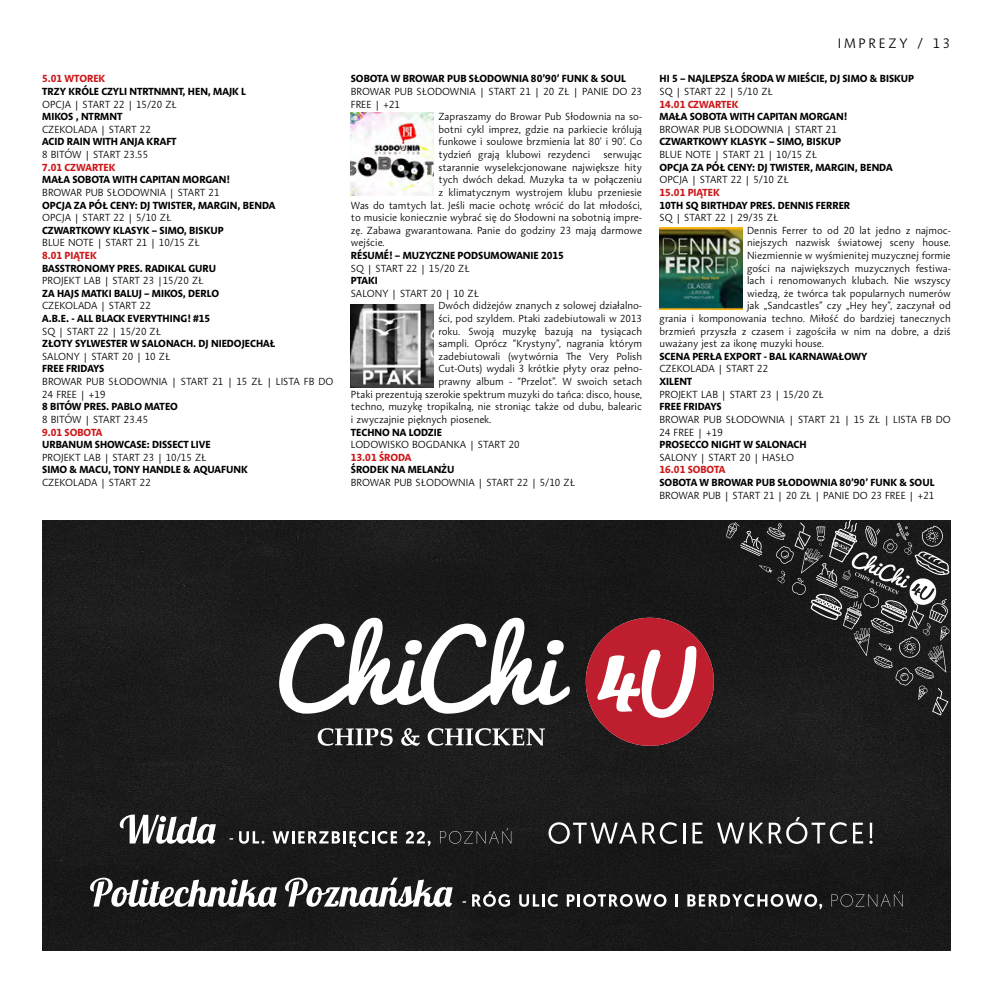
<style>
.page{position:relative;width:993px;height:993px;background:#fff}
.page>*{position:absolute;margin:0;border:0;box-sizing:border-box;transform-origin:0 0}
.t1{font:300 14px "Aroma No 2 LT Pro";letter-spacing:.2em;color:#000}
.t2{font:300 10.5px/12.6px "Aroma No 2 LT Pro";color:#000}
.t3{font:700 10.5px "Aroma No 2 LT Pro";color:#000}
.t4{font:700 10.5px "Aroma No 2 LT Pro";color:#cd171a}
</style>
<div class="page">
<img style="left:351px;top:113px;width:82px;height:82px">
<img style="left:351px;top:304px;width:82px;height:83px">
<img style="left:659px;top:227px;width:83px;height:83px">
<div style="left:42px;top:520px;width:908px;height:430px;background:#1b1b1b"></div>
<svg style="left:317px;top:728px;width:75px;height:17px"></svg>
<svg style="left:401px;top:728px;width:19px;height:17px"></svg>
<svg style="left:427px;top:728px;width:117px;height:17px"></svg>
<svg style="left:279px;top:617px;width:291px;height:96px"></svg>
<svg style="left:585px;top:617px;width:128px;height:128px"></svg>
<svg style="left:120px;top:814px;width:96px;height:29px"></svg>
<svg style="left:239px;top:831px;width:25px;height:12px"></svg>
<svg style="left:272px;top:830px;width:125px;height:16px"></svg>
<svg style="left:405px;top:830px;width:25px;height:15px"></svg>
<svg style="left:440px;top:827px;width:71px;height:16px"></svg>
<svg style="left:548px;top:822px;width:129px;height:21px"></svg>
<hr style="left:682px;top:822px;width:3px;height:21px;background:#fff">
<svg style="left:692px;top:822px;width:10px;height:21px"></svg>
<svg style="left:716px;top:816px;width:130px;height:27px"></svg>
<svg style="left:852px;top:822px;width:10px;height:21px"></svg>
<svg style="left:869px;top:822px;width:3px;height:21px"></svg>
<svg style="left:90px;top:877px;width:187px;height:29px"></svg>
<svg style="left:285px;top:877px;width:167px;height:29px"></svg>
<svg style="left:472px;top:890px;width:38px;height:16px"></svg>
<svg style="left:519px;top:893px;width:38px;height:13px"></svg>
<svg style="left:566px;top:893px;width:100px;height:13px"></svg>
<svg style="left:675px;top:894px;width:2px;height:12px"></svg>
<svg style="left:687px;top:893px;width:134px;height:15px"></svg>
<svg style="left:831px;top:890px;width:71px;height:16px"></svg>
<svg style="left:725px;top:520px;width:224px;height:195px"></svg>
<p class="t4" style="left:42px;top:72px;width:65px">5.01 WTOREK</p>
<p class="t3" style="left:42px;top:84px;width:205px">TRZY KRÓLE CZYLI NTRTNMNT, HEN, MAJK L</p>
<p class="t2" style="left:42px;top:98px;width:136px">OPCJA | START 22 | 15/20 ZŁ</p>
<p class="t3" style="left:42px;top:110px;width:82px">MIKOS , NTRMNT</p>
<p class="t2" style="left:42px;top:123px;width:110px">CZEKOLADA | START 22</p>
<p class="t3" style="left:42px;top:135px;width:136px">ACID RAIN WITH ANJA KRAFT</p>
<p class="t2" style="left:42px;top:148px;width:107px">8 BITÓW | START 23.55</p>
<p class="t4" style="left:42px;top:160px;width:75px">7.01 CZWARTEK</p>
<p class="t3" style="left:42px;top:173px;width:189px">MAŁA SOBOTA WITH CAPITAN MORGAN!</p>
<p class="t2" style="left:42px;top:186px;width:179px">BROWAR PUB SŁODOWNIA | START 21</p>
<p class="t3" style="left:42px;top:198px;width:235px">OPCJA ZA PÓŁ CENY: DJ TWISTER, MARGIN, BENDA</p>
<p class="t2" style="left:42px;top:211px;width:131px">OPCJA | START 22 | 5/10 ZŁ</p>
<p class="t3" style="left:42px;top:223px;width:183px">CZWARTKOWY KLASYK – SIMO, BISKUP</p>
<p class="t2" style="left:42px;top:236px;width:159px">BLUE NOTE | START 21 | 10/15 ZŁ</p>
<p class="t4" style="left:42px;top:248px;width:56px">8.01 PIĄTEK</p>
<p class="t3" style="left:42px;top:261px;width:175px">BASSTRONOMY PRES. RADIKAL GURU</p>
<p class="t2" style="left:42px;top:274px;width:163px">PROJEKT LAB | START 23 |15/20 ZŁ</p>
<p class="t3" style="left:42px;top:286px;width:178px">ZA HAJS MATKI BALUJ – MIKOS, DERLO</p>
<p class="t2" style="left:42px;top:299px;width:110px">CZEKOLADA | START 22</p>
<p class="t3" style="left:42px;top:311px;width:169px">A.B.E. - ALL BLACK EVERYTHING! #15</p>
<p class="t2" style="left:42px;top:324px;width:120px">SQ | START 22 | 15/20 ZŁ</p>
<p class="t3" style="left:42px;top:336px;width:235px">ZŁOTY SYLWESTER W SALONACH. DJ NIEDOJECHAŁ</p>
<p class="t2" style="left:42px;top:350px;width:130px">SALONY | START 20 | 10 ZŁ</p>
<p class="t3" style="left:42px;top:362px;width:64px">FREE FRIDAYS</p>
<p class="t2" style="left:42px;top:375px;width:293px">BROWAR PUB SŁODOWNIA | START 21 | 15 ZŁ | LISTA FB DO<br>24 FREE | +19</p>
<p class="t3" style="left:42px;top:399px;width:137px">8 BITÓW PRES. PABLO MATEO</p>
<p class="t2" style="left:42px;top:413px;width:107px">8 BITÓW | START 23.45</p>
<p class="t4" style="left:42px;top:425px;width:62px">9.01 SOBOTA</p>
<p class="t3" style="left:42px;top:437px;width:170px">URBANUM SHOWCASE: DISSECT LIVE</p>
<p class="t2" style="left:42px;top:450px;width:166px">PROJEKT LAB | START 23 | 10/15 ZŁ</p>
<p class="t3" style="left:42px;top:462px;width:207px">SIMO &amp; MACU, TONY HANDLE &amp; AQUAFUNK</p>
<p class="t2" style="left:42px;top:476px;width:110px">CZEKOLADA | START 22</p>
<p class="t3" style="left:351px;top:72px;width:276px">SOBOTA W BROWAR PUB SŁODOWNIA 80’90’ FUNK &amp; SOUL</p>
<p class="t2" style="left:351px;top:85px;width:292px">BROWAR PUB SŁODOWNIA | START 21 | 20 ZŁ | PANIE DO 23</p>
<p class="t2" style="left:351px;top:98px;width:51px">FREE | +21</p>
<p class="t2" style="left:438px;top:110px;width:205px">Zapraszamy do Browar Pub Słodownia na so-</p>
<p class="t2" style="left:438px;top:123px;width:205px">botni cykl imprez, gdzie na parkiecie królują</p>
<p class="t2" style="left:438px;top:135px;width:205px">funkowe i soulowe brzmienia lat 80’ i 90’. Co</p>
<p class="t2" style="left:438px;top:148px;width:153px">tydzień grają klubowi rezydenci</p>
<p class="t2" style="left:603px;top:148px;width:40px">serwując</p>
<p class="t2" style="left:438px;top:161px;width:205px">starannie wyselekcjonowane największe hity</p>
<p class="t2" style="left:438px;top:173px;width:205px">tych dwóch dekad. Muzyka ta w połączeniu</p>
<p class="t2" style="left:438px;top:186px;width:205px">z klimatycznym wystrojem klubu przeniesie</p>
<p class="t2" style="left:351px;top:198px;width:293px">Was do tamtych lat. Jeśli macie ochotę wrócić do lat młodości,</p>
<p class="t2" style="left:351px;top:211px;width:292px">to musicie koniecznie wybrać się do Słodowni na sobotnią impre-</p>
<p class="t2" style="left:351px;top:224px;width:293px">zę. Zabawa gwarantowana. Panie do godziny 23 mają darmowe</p>
<p class="t2" style="left:351px;top:236px;width:35px">wejście.</p>
<p class="t3" style="left:351px;top:248px;width:214px">RÉSUMÉ! – MUZYCZNE PODSUMOWANIE 2015</p>
<p class="t2" style="left:351px;top:261px;width:120px">SQ | START 22 | 15/20 ZŁ</p>
<p class="t3" style="left:351px;top:273px;width:28px">PTAKI</p>
<p class="t2" style="left:351px;top:287px;width:130px">SALONY | START 20 | 10 ZŁ</p>
<p class="t2" style="left:438px;top:299px;width:205px">Dwóch didżejów znanych z solowej działalno-</p>
<p class="t2" style="left:438px;top:312px;width:205px">ści, pod szyldem. Ptaki zadebiutowali w 2013</p>
<p class="t2" style="left:438px;top:324px;width:205px">roku. Swoją muzykę bazują na tysiącach</p>
<p class="t2" style="left:438px;top:337px;width:205px">sampli. Oprócz “Krystyny”, nagrania którym</p>
<p class="t2" style="left:438px;top:350px;width:205px">zadebiutowali (wytwórnia The Very Polish</p>
<p class="t2" style="left:438px;top:362px;width:205px">Cut-Outs) wydali 3 krótkie płyty oraz pełno-</p>
<p class="t2" style="left:438px;top:375px;width:205px">prawny album - “Przelot”. W swoich setach</p>
<p class="t2" style="left:351px;top:387px;width:293px">Ptaki prezentują szerokie spektrum muzyki do tańca: disco, house,</p>
<p class="t2" style="left:351px;top:400px;width:292px">techno, muzykę tropikalną, nie stroniąc także od dubu, balearic</p>
<p class="t2" style="left:351px;top:413px;width:142px">i zwyczajnie pięknych piosenek.</p>
<p class="t3" style="left:351px;top:425px;width:93px">TECHNO NA LODZIE</p>
<p class="t2" style="left:351px;top:438px;width:170px">LODOWISKO BOGDANKA | START 20</p>
<p class="t4" style="left:351px;top:450px;width:62px">13.01 ŚRODA</p>
<p class="t3" style="left:351px;top:462px;width:105px">ŚRODEK NA MELANŻU</p>
<p class="t2" style="left:351px;top:476px;width:226px">BROWAR PUB SŁODOWNIA | START 22 | 5/10 ZŁ</p>
<h1 class="t1" style="left:837px;top:34px;width:114px">IMPREZY / 13</h1>
<p class="t3" style="left:659px;top:72px;width:256px">HI 5 – NAJLEPSZA ŚRODA W MIEŚCIE, DJ SIMO &amp; BISKUP</p>
<p class="t2" style="left:659px;top:85px;width:115px">SQ | START 22 | 5/10 ZŁ</p>
<p class="t4" style="left:659px;top:97px;width:80px">14.01 CZWARTEK</p>
<p class="t3" style="left:659px;top:110px;width:189px">MAŁA SOBOTA WITH CAPITAN MORGAN!</p>
<p class="t2" style="left:659px;top:123px;width:179px">BROWAR PUB SŁODOWNIA | START 21</p>
<p class="t3" style="left:659px;top:135px;width:183px">CZWARTKOWY KLASYK – SIMO, BISKUP</p>
<p class="t2" style="left:659px;top:148px;width:159px">BLUE NOTE | START 21 | 10/15 ZŁ</p>
<p class="t3" style="left:659px;top:160px;width:235px">OPCJA ZA PÓŁ CENY: DJ TWISTER, MARGIN, BENDA</p>
<p class="t2" style="left:659px;top:173px;width:131px">OPCJA | START 22 | 5/10 ZŁ</p>
<p class="t4" style="left:659px;top:185px;width:62px">15.01 PIĄTEK</p>
<p class="t3" style="left:659px;top:198px;width:192px">10TH SQ BIRTHDAY PRES. DENNIS FERRER</p>
<p class="t2" style="left:659px;top:211px;width:120px">SQ | START 22 | 29/35 ZŁ</p>
<p class="t2" style="left:746px;top:224px;width:205px">Dennis Ferrer to od 20 lat jedno z najmoc-</p>
<p class="t2" style="left:746px;top:236px;width:205px">niejszych nazwisk światowej sceny house.</p>
<p class="t2" style="left:746px;top:249px;width:205px">Niezmiennie w wyśmienitej muzycznej formie</p>
<p class="t2" style="left:746px;top:261px;width:205px">gości na największych muzycznych festiwa-</p>
<p class="t2" style="left:746px;top:274px;width:205px">lach i renomowanych klubach. Nie wszyscy</p>
<p class="t2" style="left:746px;top:287px;width:205px">wiedzą, że twórca tak popularnych numerów</p>
<p class="t2" style="left:746px;top:299px;width:205px">jak „Sandcastles” czy „Hey hey”, zaczynał od</p>
<p class="t2" style="left:659px;top:312px;width:293px">grania i komponowania techno. Miłość do bardziej tanecznych</p>
<p class="t2" style="left:659px;top:324px;width:292px">brzmień przyszła z czasem i zagościła w nim na dobre, a dziś</p>
<p class="t2" style="left:659px;top:337px;width:166px">uważany jest za ikonę muzyki house.</p>
<p class="t3" style="left:659px;top:349px;width:209px">SCENA PERŁA EXPORT - BAL KARNAWAŁOWY</p>
<p class="t2" style="left:659px;top:362px;width:110px">CZEKOLADA | START 22</p>
<p class="t3" style="left:659px;top:374px;width:34px">XILENT</p>
<p class="t2" style="left:659px;top:387px;width:166px">PROJEKT LAB | START 23 | 15/20 ZŁ</p>
<p class="t3" style="left:659px;top:399px;width:64px">FREE FRIDAYS</p>
<p class="t2" style="left:659px;top:413px;width:293px">BROWAR PUB SŁODOWNIA | START 21 | 15 ZŁ | LISTA FB DO<br>24 FREE | +19</p>
<p class="t3" style="left:659px;top:437px;width:149px">PROSECCO NIGHT W SALONACH</p>
<p class="t2" style="left:659px;top:450px;width:136px">SALONY | START 20 | HASŁO</p>
<p class="t4" style="left:659px;top:462px;width:67px">16.01 SOBOTA</p>
<p class="t3" style="left:659px;top:475px;width:276px">SOBOTA W BROWAR PUB SŁODOWNIA 80’90’ FUNK &amp; SOUL</p>
<p class="t2" style="left:659px;top:488px;width:276px">BROWAR PUB | START 21 | 20 ZŁ | PANIE DO 23 FREE | +21</p>
</div>
